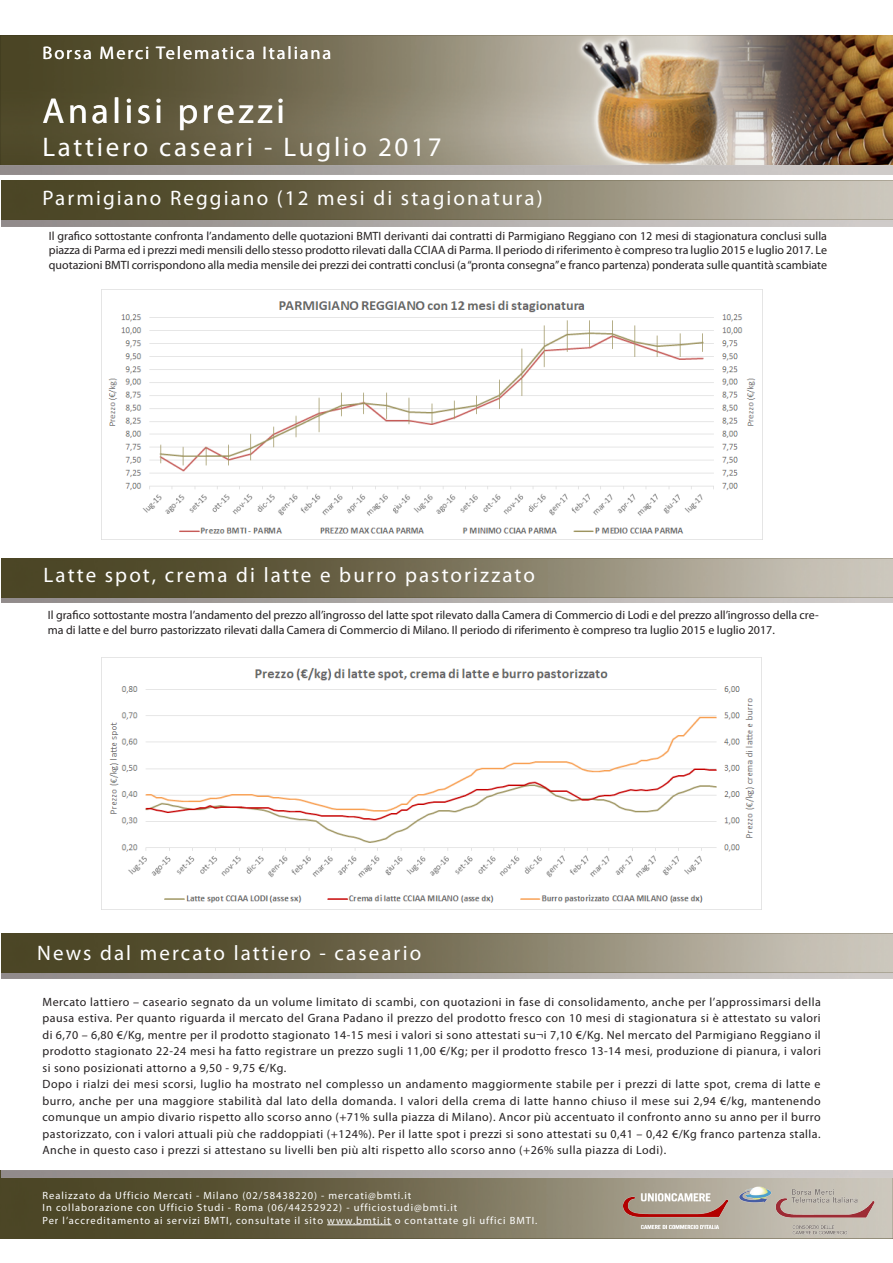
<style>
.page{position:relative;width:893px;height:1263px;background:#fff}
.page>*{position:absolute;margin:0;border:0;box-sizing:border-box;transform-origin:0 0}
.t1{font:36px "Myriad Pro";letter-spacing:.1em;color:#fff}
.t2{font:27px "Myriad Pro";letter-spacing:.1em;color:#fff}
.t3{font:21px "Myriad Pro";letter-spacing:.1em;color:#fff}
.t4{font:18.15px "Myriad Pro";letter-spacing:.1em;color:#fff}
.t5{font:12px/16.5px "Myriad Pro";color:#231f20;text-align:justify}
.t6{font:10.5px "Myriad Pro";letter-spacing:.09em;color:#fff}
</style>
<div class="page">
<img style="left:0;top:35px;width:893px;height:139px">
<img style="left:1px;top:933px;width:892px;height:45px">
<img style="left:1px;top:181px;width:892px;height:46px">
<img style="left:1px;top:558px;width:892px;height:45px">
<img style="left:101px;top:290px;width:662px;height:250px">
<img style="left:0;top:1170px;width:893px;height:68px">
<hr style="left:327px;top:1224px;width:65px;height:1px;background:#fff">
<img style="left:733px;top:1180px;width:147px;height:59px">
<img style="left:1px;top:1170px;width:892px;height:7px">
<img style="left:101px;top:658px;width:661px;height:251px">
<img style="left:624px;top:1193px;width:104px;height:36px">
<p class="t4" style="left:43px;top:41px;width:290px">Borsa Merci Telematica Italiana</p>
<p class="t1" style="left:43px;top:89px;width:244px">Analisi prezzi</p>
<p class="t2" style="left:43px;top:130px;width:401px">Lattiero caseari - Luglio 2017</p>
<p class="t3" style="left:43px;top:185px;width:502px">Parmigiano Reggiano (12 mesi di stagionatura)</p>
<p class="t5" style="left:49px;top:228px;width:780px;line-height:14.4px">Il grafico sottostante confronta l’andamento delle quotazioni BMTI derivanti dai contratti di Parmigiano Reggiano con 12 mesi di stagionatura conclusi sulla piazza di Parma ed i prezzi medi mensili dello stesso prodotto rilevati dalla CCIAA di Parma. Il periodo di riferimento è compreso tra luglio 2015 e luglio 2017. Le quotazioni BMTI corrispondono alla media mensile dei prezzi dei contratti conclusi (a “pronta consegna” e franco partenza) ponderata sulle quantità scambiate</p>
<p class="t3" style="left:44px;top:562px;width:493px">Latte spot, crema di latte e burro pastorizzato</p>
<p class="t5" style="left:48px;top:608px;width:772px;line-height:14.4px">Il grafico sottostante mostra l’andamento del prezzo all’ingrosso del latte spot rilevato dalla Camera di Commercio di Lodi e del prezzo all’ingrosso della cre&shy;ma di latte e del burro pastorizzato rilevati dalla Camera di Commercio di Milano. Il periodo di riferimento è compreso tra luglio 2015 e luglio 2017.</p>
<p class="t3" style="left:37px;top:940px;width:386px">News dal mercato lattiero - caseario</p>
<p class="t5" style="left:43px;top:993px;width:780px">Mercato lattiero – caseario segnato da un volume limitato di scambi, con quotazioni in fase di consolidamento, anche per l’approssimarsi della pausa estiva. Per quanto riguarda il mercato del Grana Padano il prezzo del prodotto fresco con 10 mesi di stagionatura si è attestato su valori di 6,70 – 6,80 €/Kg, mentre per il prodotto stagionato 14-15 mesi i valori si sono attestati su¬i 7,10 €/Kg. Nel mercato del Parmigiano Reggiano il prodotto stagionato 22-24 mesi ha fatto registrare un prezzo sugli 11,00 €/Kg; per il prodotto fresco 13-14 mesi, produzione di pianura, i valori si sono posizionati attorno a 9,50 - 9,75 €/Kg.</p>
<p class="t5" style="left:43px;top:1075px;width:780px">Dopo i rialzi dei mesi scorsi, luglio ha mostrato nel complesso un andamento maggiormente stabile per i prezzi di latte spot, crema di latte e burro, anche per una maggiore stabilità dal lato della domanda. I valori della crema di latte hanno chiuso il mese sui 2,94 €/kg, mantenendo comunque un ampio divario rispetto allo scorso anno (+71% sulla piazza di Milano). Ancor più accentuato il confronto anno su anno per il burro pastorizzato, con i valori attuali più che raddoppiati (+124%). Per il latte spot i prezzi si sono attestati su 0,41 – 0,42 €/Kg franco partenza stalla.<br>Anche in questo caso i prezzi si attestano su livelli ben più alti rispetto allo scorso anno (+26% sulla piazza di Lodi).</p>
<p class="t6" style="left:43px;top:1188px;width:370px">Realizzato da Ufficio Mercati - Milano (02/58438220) - mercati@bmti.it</p>
<p class="t6" style="left:43px;top:1201px;width:416px">In collaborazione con Ufficio Studi - Roma (06/44252922) - ufficiostudi@bmti.it</p>
<p class="t6" style="left:43px;top:1214px;width:496px">Per l’accreditamento ai servizi BMTI, consultate il sito www.bmti.it o contattate gli uffici BMTI.</p>
</div>
